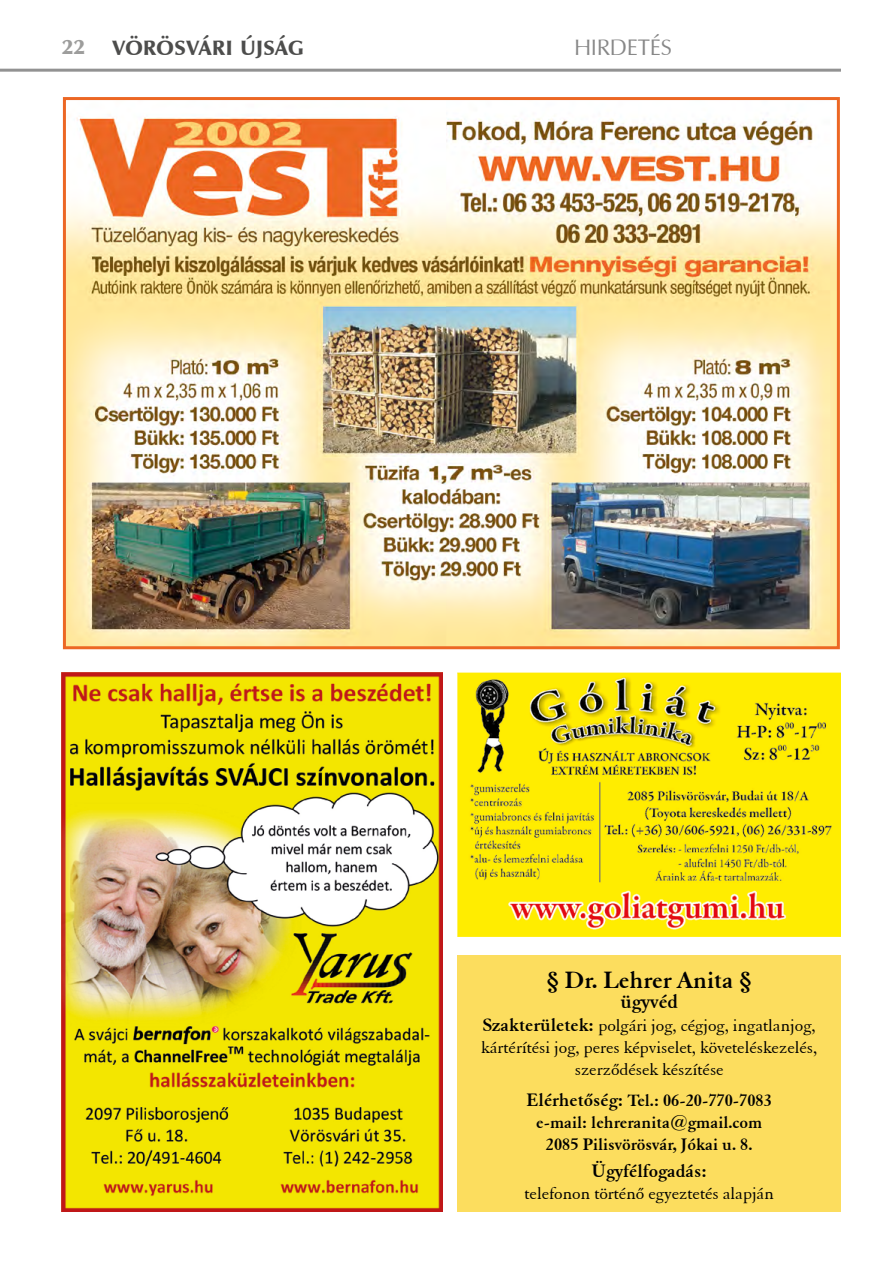
<style>
.page{position:relative;width:893px;height:1263px;background:#fff}
.page>*{position:absolute;margin:0;border:0;box-sizing:border-box;transform-origin:0 0}
.t1{font:25.5px "H Elegant Garamond BT Bold";color:#000}
.t2{font:22.5px "H Zapf Humanist 601 BT";letter-spacing:-.015em;color:#878787}
.t3{font:21px "H Zapf Humanist 601 Ultra BT";letter-spacing:.02em;color:#4d4d4c}
.t4{font:21px "H Elegant Garamond BT Bold";color:#000}
.t5{font:21px "H Zapf Humanist 601 Ultra BT";color:#9d9d9c}
.t6{font:19.5px "H Elegant Garamond BT Bold";color:#000}
.t7{font:18px/21.6px "H Elegant Garamond BT";color:#000;text-align:center}
.t8{font:18px/21.6px "H Elegant Garamond BT Bold";color:#000;text-align:center}
.s1{font-family:"H Elegant Garamond BT Bold";font-size:19.5px}
.s2{font-size:19.5px}
</style>
<div class="page">
<hr style="left:0;top:69px;width:841px;height:3px;background:#929292">
<div style="left:457px;top:955px;width:384px;height:257px;background:#fcdd5e"></div>
<img style="left:67px;top:116px;width:769px;height:529px">
<div style="left:63px;top:97px;width:777px;height:552px;border:3px solid #ec6724"></div>
<img style="left:62px;top:672px;width:380px;height:540px">
<img style="left:457px;top:672px;width:383px;height:264px">
<p class="t5" style="left:62px;top:34px;width:25px">22</p>
<p class="t3" style="left:113px;top:35px;width:193px">VÖRÖSVÁRI ÚJSÁG</p>
<p class="t2" style="left:574px;top:33px;width:99px">HIRDETÉS</p>
<h1 class="t1" style="left:546px;top:964px;width:207px">§ Dr. Lehrer Anita §</h1>
<p class="t4" style="left:620px;top:989px;width:59px">ügyvéd</p>
<p class="t7" style="left:481px;top:1014px;width:337px"><span class="s1">Szakterületek:</span> polgári jog, cégjog, ingatlanjog, kártérítési jog, peres képviselet, követeléskezelés, szerződések készítése</p>
<p class="t8" style="left:526px;top:1089px;width:247px"><span class="s2">Elérhetőség:</span> Tel.: 06-20-770-7083 e-mail: lehreranita@gmail.com<br>2085 Pilisvörösvár, Jókai u. 8.</p>
<p class="t6" style="left:592px;top:1159px;width:117px">Ügyfélfogadás:</p>
<p class="t7" style="left:524px;top:1182px;width:251px">telefonon történő egyeztetés alapján</p>
</div>
